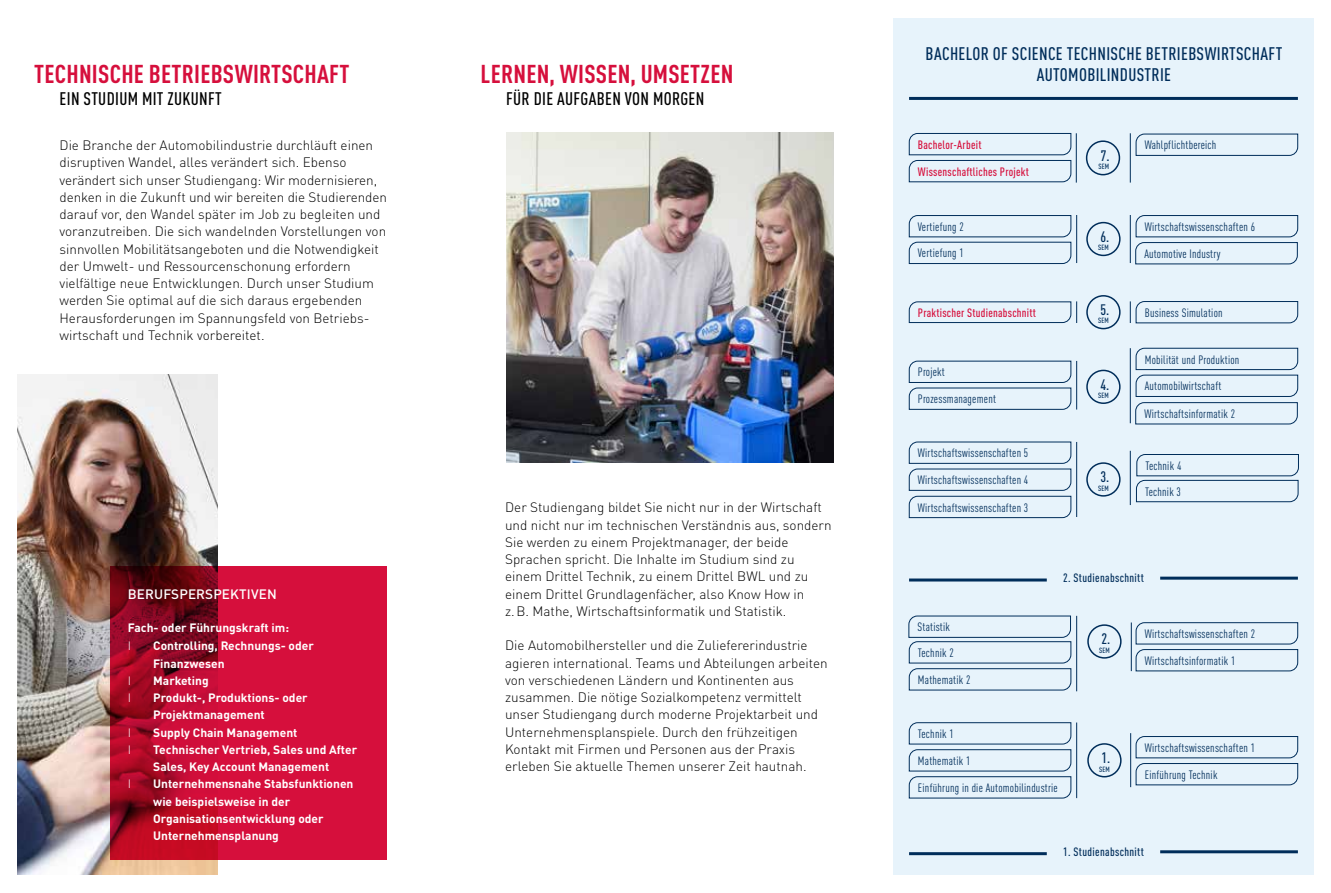
<style>
.page{position:relative;width:1331px;height:893px;background:#fff}
.page>*{position:absolute;margin:0;border:0;box-sizing:border-box;transform-origin:0 0}
.t1{font:700 condensed 25.5px "DIN Pro";letter-spacing:.01em;color:#d60f3c}
.t2{font:500 condensed 18px/21.6px "DIN Pro";letter-spacing:.02em;color:#002d5a;text-align:center}
.t3{font:500 condensed 18px "DIN Pro";letter-spacing:.02em;color:#000}
.t4{font:500 condensed 15px "DIN Pro";color:#002d5a}
.t5{font:300 13.5px/17.2px "DIN Pro";color:#000}
.t6{font:500 13.5px "DIN Pro";letter-spacing:.01em;color:#fff}
.t7{font:condensed 12px "DIN Pro";letter-spacing:.02em;color:#002d5a}
.t8{font:700 12px/17.2px "DIN Pro";color:#fff}
.t9{font:500 condensed 12px "DIN Pro";letter-spacing:.02em;color:#d60f3c}
.t10{font:500 condensed 12px "DIN Pro";letter-spacing:.03em;color:#002d5a}
.t11{font:300 12px "DIN Pro";color:#fff}
.t12{font:500 condensed 7.5px "DIN Pro";letter-spacing:.01em;color:#002d5a}
</style>
<div class="page">
<img style="left:17px;top:374px;width:201px;height:501px">
<div style="left:893px;top:18px;width:421px;height:857px;background:#e7f3fb"></div>
<svg style="left:110px;top:566px;width:277px;height:293px;background:#c00c32"></svg>
<img style="left:506px;top:133px;width:327px;height:329px">
<svg style="left:1136px;top:134px;width:162px;height:22px"></svg>
<svg style="left:909px;top:133px;width:162px;height:49px"></svg>
<hr style="left:909px;top:97px;width:389px;height:3px;background:#002d5a">
<svg style="left:909px;top:722px;width:162px;height:76px"></svg>
<svg style="left:1136px;top:736px;width:162px;height:49px"></svg>
<svg style="left:909px;top:442px;width:162px;height:76px"></svg>
<svg style="left:909px;top:361px;width:162px;height:49px"></svg>
<svg style="left:1136px;top:622px;width:162px;height:49px"></svg>
<svg style="left:1136px;top:454px;width:163px;height:48px"></svg>
<svg style="left:909px;top:215px;width:162px;height:49px"></svg>
<hr style="left:909px;top:852px;width:138px;height:3px;background:#002d5a">
<hr style="left:909px;top:578px;width:138px;height:3px;background:#002d5a">
<hr style="left:1160px;top:850px;width:138px;height:3px;background:#002d5a">
<hr style="left:1160px;top:577px;width:138px;height:3px;background:#002d5a">
<div style="left:1086px;top:462px;width:34px;height:35px;border:2px solid #002d5a;border-radius:50%"></div>
<div style="left:1086px;top:370px;width:34px;height:34px;border:2px solid #002d5a;border-radius:50%"></div>
<div style="left:1086px;top:222px;width:34px;height:34px;border:2px solid #002d5a;border-radius:50%"></div>
<div style="left:1086px;top:295px;width:34px;height:34px;border:2px solid #002d5a;border-radius:50%"></div>
<div style="left:1087px;top:624px;width:34px;height:35px;border:2px solid #002d5a;border-radius:50%"></div>
<div style="left:1087px;top:743px;width:34px;height:34px;border:2px solid #002d5a;border-radius:50%"></div>
<hr style="left:1131px;top:622px;width:1px;height:49px;background:#002d5a">
<hr style="left:1076px;top:616px;width:1px;height:75px;background:#002d5a">
<hr style="left:1130px;top:451px;width:1px;height:54px;background:#002d5a">
<hr style="left:1130px;top:348px;width:1px;height:75px;background:#002d5a">
<hr style="left:1130px;top:215px;width:1px;height:48px;background:#002d5a">
<svg style="left:1130px;top:301px;width:168px;height:22px"></svg>
<hr style="left:1130px;top:133px;width:1px;height:50px;background:#002d5a">
<hr style="left:1076px;top:133px;width:1px;height:50px;background:#002d5a">
<hr style="left:1076px;top:442px;width:1px;height:75px;background:#002d5a">
<hr style="left:1076px;top:361px;width:1px;height:49px;background:#002d5a">
<hr style="left:1076px;top:215px;width:1px;height:48px;background:#002d5a">
<svg style="left:909px;top:301px;width:168px;height:22px"></svg>
<hr style="left:1076px;top:722px;width:1px;height:76px;background:#002d5a">
<hr style="left:1130px;top:733px;width:1px;height:54px;background:#002d5a">
<div style="left:1086px;top:140px;width:34px;height:35px;border:2px solid #002d5a;border-radius:50%"></div>
<svg style="left:1135px;top:215px;width:163px;height:49px"></svg>
<svg style="left:908px;top:616px;width:163px;height:74px"></svg>
<svg style="left:1135px;top:348px;width:163px;height:76px"></svg>
<h1 class="t1" style="left:34px;top:55px;width:317px">TECHNISCHE BETRIEBSWIRTSCHAFT</h1>
<h2 class="t3" style="left:60px;top:86px;width:164px">EIN STUDIUM MIT ZUKUNFT</h2>
<p class="t5" style="left:60px;top:136px;width:329px">Die Branche der Automobilindustrie durchläuft einen disruptiven Wandel, alles verändert sich. Ebenso verändert sich unser Studiengang: Wir modernisieren, denken in die Zukunft und wir bereiten die Studierenden darauf vor, den Wandel später im Job zu begleiten und voranzutreiben. Die sich wandelnden Vorstellungen von sinnvollen Mobilitätsangeboten und die Notwendigkeit der Umwelt- und Ressourcenschonung erfordern vielfältige neue Entwicklungen. Durch unser Studium werden Sie optimal auf die sich daraus ergebenden Herausforderungen im Spannungsfeld von Betriebs&shy;wirtschaft und Technik vorbereitet.</p>
<p class="t6" style="left:128px;top:583px;width:151px">BERUFSPERSPEKTIVEN</p>
<p class="t8" style="left:128px;top:618px;width:163px">Fach- oder Führungskraft im:</p>
<p class="t11" style="left:128px;top:637px;width:5px">I</p>
<p class="t8" style="left:153px;top:637px;width:162px">Controlling, Rechnungs- oder<br>Finanzwesen</p>
<p class="t11" style="left:128px;top:671px;width:5px">I</p>
<p class="t8" style="left:153px;top:671px;width:57px">Marketing</p>
<p class="t11" style="left:128px;top:689px;width:5px">I</p>
<p class="t8" style="left:153px;top:688px;width:156px">Produkt-, Produktions- oder<br>Projektmanagement</p>
<p class="t11" style="left:128px;top:723px;width:5px">I</p>
<p class="t8" style="left:153px;top:723px;width:146px">Supply Chain Management</p>
<p class="t11" style="left:128px;top:740px;width:5px">I</p>
<p class="t8" style="left:153px;top:740px;width:205px">Technischer Vertrieb, Sales und After<br>Sales, Key Account Management</p>
<p class="t11" style="left:128px;top:775px;width:5px">I</p>
<p class="t8" style="left:153px;top:775px;width:202px">Unternehmensnahe Stabsfunktionen wie beispielsweise in der<br>Organisationsentwicklung oder<br>Unternehmensplanung</p>
<h1 class="t1" style="left:481px;top:55px;width:254px">LERNEN, WISSEN, UMSETZEN</h1>
<h2 class="t3" style="left:506px;top:86px;width:200px">FÜR DIE AUFGABEN VON MORGEN</h2>
<p class="t5" style="left:505px;top:498px;width:328px">Der Studiengang bildet Sie nicht nur in der Wirtschaft und nicht nur im technischen Verständnis aus, sondern Sie werden zu einem Projektmanager, der beide Sprachen spricht. Die Inhalte im Studium sind zu einem Drittel Technik, zu einem Drittel BWL und zu einem Drittel Grundlagenfächer, also Know How in z.B. Mathe, Wirtschaftsinformatik und Statistik.</p>
<p class="t5" style="left:505px;top:636px;width:324px">Die Automobilhersteller und die Zuliefererindustrie agieren international. Teams und Abteilungen arbeiten von verschiedenen Ländern und Kontinenten aus zusammen. Die nötige Sozialkompetenz vermittelt unser Studiengang durch moderne Projektarbeit und Unternehmensplanspiele. Durch den frühzeitigen Kontakt mit Firmen und Personen aus der Praxis erleben Sie aktuelle Themen unserer Zeit hautnah.</p>
<h2 class="t2" style="left:926px;top:41px;width:358px">BACHELOR OF SCIENCE TECHNISCHE BETRIEBSWIRTSCHAFT<br>AUTOMOBILINDUSTRIE</h2>
<p class="t9" style="left:918px;top:136px;width:65px">Bachelor-Arbeit</p>
<p class="t9" style="left:918px;top:163px;width:112px">Wissenschaftliches Projekt</p>
<p class="t4" style="left:1101px;top:145px;width:10px">7.</p>
<p class="t12" style="left:1099px;top:161px;width:12px">SEM</p>
<p class="t7" style="left:1145px;top:137px;width:73px">Wahlpflichtbereich</p>
<p class="t7" style="left:918px;top:218px;width:47px">Vertiefung 2</p>
<p class="t7" style="left:1145px;top:218px;width:112px">Wirtschaftswissenschaften 6</p>
<p class="t7" style="left:918px;top:245px;width:47px">Vertiefung 1</p>
<p class="t4" style="left:1100px;top:226px;width:10px">6.</p>
<p class="t12" style="left:1098px;top:242px;width:12px">SEM</p>
<p class="t7" style="left:1144px;top:245px;width:77px">Automotive Industry</p>
<p class="t9" style="left:918px;top:304px;width:119px">Praktischer Studienabschnitt</p>
<p class="t7" style="left:918px;top:364px;width:28px">Projekt</p>
<p class="t7" style="left:918px;top:391px;width:80px">Prozessmanagement</p>
<p class="t7" style="left:918px;top:445px;width:112px">Wirtschaftswissenschaften 5</p>
<p class="t7" style="left:918px;top:472px;width:112px">Wirtschaftswissenschaften 4</p>
<p class="t7" style="left:918px;top:499px;width:112px">Wirtschaftswissenschaften 3</p>
<p class="t7" style="left:917px;top:619px;width:34px">Statistik</p>
<p class="t7" style="left:918px;top:644px;width:37px">Technik 2</p>
<p class="t7" style="left:918px;top:671px;width:54px">Mathematik 2</p>
<p class="t7" style="left:918px;top:725px;width:37px">Technik 1</p>
<p class="t4" style="left:1100px;top:299px;width:10px">5.</p>
<p class="t12" style="left:1098px;top:315px;width:12px">SEM</p>
<p class="t4" style="left:1100px;top:374px;width:10px">4.</p>
<p class="t12" style="left:1098px;top:390px;width:12px">SEM</p>
<p class="t4" style="left:1100px;top:466px;width:10px">3.</p>
<p class="t12" style="left:1098px;top:483px;width:12px">SEM</p>
<p class="t7" style="left:1145px;top:304px;width:79px">Business Simulation</p>
<p class="t7" style="left:1145px;top:351px;width:96px">Mobilität und Produktion</p>
<p class="t7" style="left:1145px;top:378px;width:78px">Automobilwirtschaft</p>
<p class="t7" style="left:1144px;top:405px;width:92px">Wirtschaftsinformatik 2</p>
<p class="t7" style="left:1145px;top:457px;width:37px">Technik 4</p>
<p class="t7" style="left:1145px;top:483px;width:37px">Technik 3</p>
<p class="t10" style="left:1063px;top:569px;width:82px">2. Studienabschnitt</p>
<p class="t4" style="left:1101px;top:628px;width:10px">2.</p>
<p class="t12" style="left:1099px;top:645px;width:12px">SEM</p>
<p class="t7" style="left:1145px;top:625px;width:112px">Wirtschaftswissenschaften 2</p>
<p class="t7" style="left:1145px;top:652px;width:92px">Wirtschaftsinformatik 1</p>
<p class="t7" style="left:918px;top:752px;width:54px">Mathematik 1</p>
<p class="t7" style="left:918px;top:779px;width:141px">Einführung in die Automobilindustrie</p>
<p class="t4" style="left:1101px;top:747px;width:10px">1.</p>
<p class="t12" style="left:1099px;top:763px;width:12px">SEM</p>
<p class="t7" style="left:1145px;top:739px;width:112px">Wirtschaftswissenschaften 1</p>
<p class="t7" style="left:1145px;top:766px;width:74px">Einführung Technik</p>
<p class="t10" style="left:1063px;top:843px;width:82px">1. Studienabschnitt</p>
</div>
